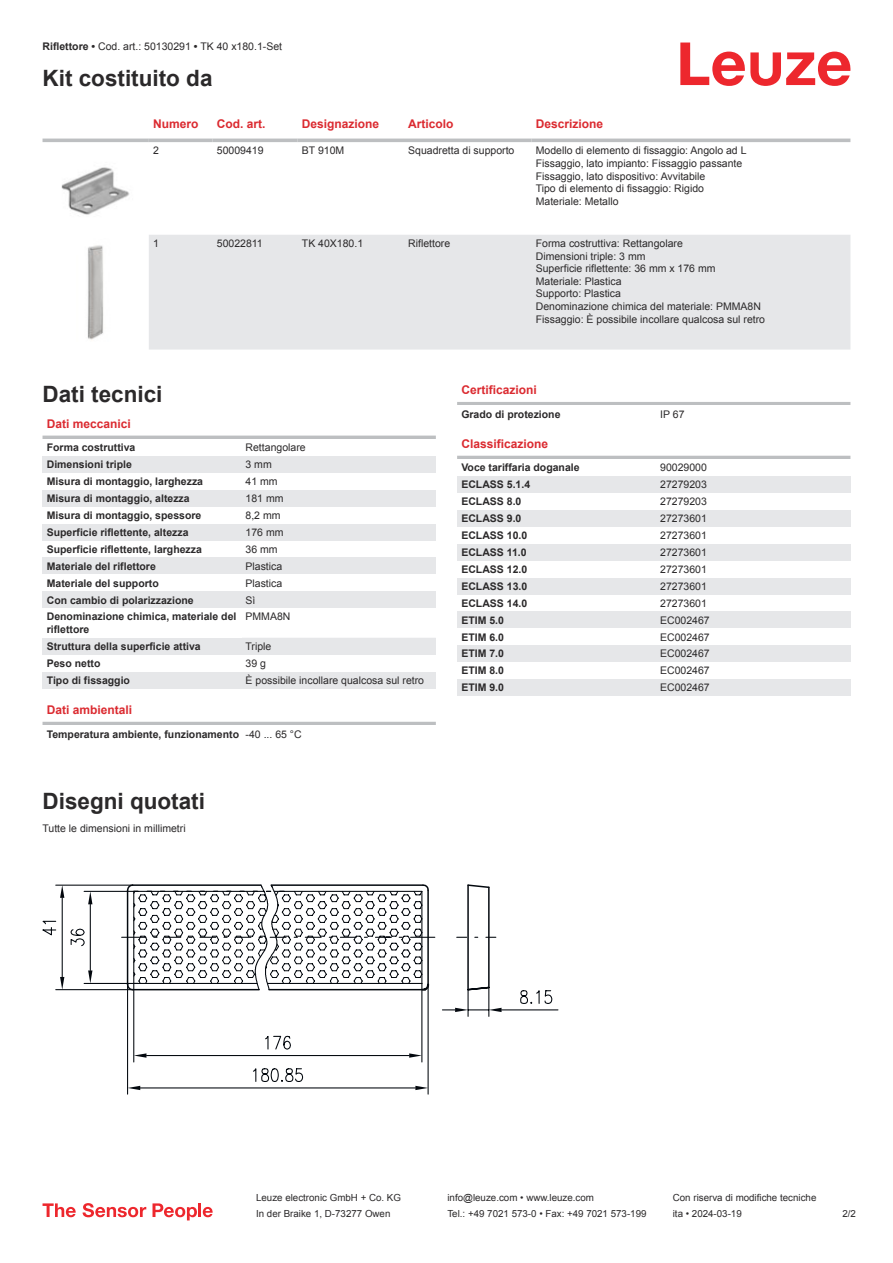
<style>
.page{position:relative;width:893px;height:1263px;background:#fff}
.page>*{position:absolute;margin:0;border:0;box-sizing:border-box;transform-origin:0 0}
.t1{font:700 22.5px "Arial";color:#2b292a}
.t2{font:700 12px "Arial";color:#db2a30}
.t3{font:10.5px/12.6px "Arial";color:#2b292a}
.t4{font:700 10.5px/12.6px "Arial";color:#2b292a}
.t5{font:9.75px "Arial";color:#2b292a}
.s1{font-weight:700}
.s2{font-weight:400}
</style>
<div class="page">
<svg style="left:680px;top:43px;width:170px;height:43px"></svg>
<svg style="left:43px;top:138px;width:807px;height:1px"></svg>
<div style="left:149px;top:235px;width:701px;height:115px;background:#e6e7e9"></div>
<hr style="left:43px;top:139px;width:106px;height:3px;background:#bdbfc1">
<hr style="left:149px;top:139px;width:64px;height:3px;background:#bdbfc1">
<hr style="left:213px;top:139px;width:85px;height:3px;background:#bdbfc1">
<hr style="left:298px;top:139px;width:106px;height:3px;background:#bdbfc1">
<hr style="left:404px;top:139px;width:128px;height:3px;background:#bdbfc1">
<hr style="left:532px;top:139px;width:318px;height:3px;background:#bdbfc1">
<img style="left:61px;top:167px;width:69px;height:48px">
<img style="left:87px;top:245px;width:17px;height:95px">
<hr style="left:43px;top:436px;width:393px;height:3px;background:#bdbfc1">
<div style="left:43px;top:456px;width:199px;height:17px;background:#e6e7e9"></div>
<div style="left:242px;top:456px;width:194px;height:17px;background:#e6e7e9"></div>
<div style="left:43px;top:490px;width:199px;height:17px;background:#e6e7e9"></div>
<div style="left:242px;top:490px;width:194px;height:17px;background:#e6e7e9"></div>
<div style="left:43px;top:524px;width:199px;height:17px;background:#e6e7e9"></div>
<div style="left:242px;top:524px;width:194px;height:17px;background:#e6e7e9"></div>
<div style="left:43px;top:557px;width:199px;height:17px;background:#e6e7e9"></div>
<div style="left:242px;top:557px;width:194px;height:17px;background:#e6e7e9"></div>
<div style="left:43px;top:591px;width:199px;height:17px;background:#e6e7e9"></div>
<div style="left:242px;top:591px;width:194px;height:17px;background:#e6e7e9"></div>
<div style="left:43px;top:638px;width:199px;height:17px;background:#e6e7e9"></div>
<div style="left:242px;top:638px;width:194px;height:17px;background:#e6e7e9"></div>
<div style="left:43px;top:671px;width:199px;height:17px;background:#e6e7e9"></div>
<div style="left:242px;top:671px;width:194px;height:17px;background:#e6e7e9"></div>
<hr style="left:43px;top:722px;width:393px;height:3px;background:#bdbfc1">
<hr style="left:457px;top:402px;width:393px;height:3px;background:#bdbfc1">
<hr style="left:457px;top:456px;width:393px;height:3px;background:#bdbfc1">
<div style="left:457px;top:476px;width:200px;height:17px;background:#e6e7e9"></div>
<div style="left:657px;top:476px;width:193px;height:17px;background:#e6e7e9"></div>
<div style="left:457px;top:510px;width:200px;height:17px;background:#e6e7e9"></div>
<div style="left:657px;top:510px;width:193px;height:17px;background:#e6e7e9"></div>
<div style="left:457px;top:544px;width:200px;height:17px;background:#e6e7e9"></div>
<div style="left:657px;top:544px;width:193px;height:17px;background:#e6e7e9"></div>
<div style="left:457px;top:578px;width:200px;height:16px;background:#e6e7e9"></div>
<div style="left:657px;top:578px;width:193px;height:16px;background:#e6e7e9"></div>
<div style="left:457px;top:611px;width:200px;height:17px;background:#e6e7e9"></div>
<div style="left:657px;top:611px;width:193px;height:17px;background:#e6e7e9"></div>
<div style="left:457px;top:645px;width:200px;height:17px;background:#e6e7e9"></div>
<div style="left:657px;top:645px;width:193px;height:17px;background:#e6e7e9"></div>
<div style="left:457px;top:679px;width:200px;height:17px;background:#e6e7e9"></div>
<div style="left:657px;top:679px;width:193px;height:17px;background:#e6e7e9"></div>
<svg style="left:43px;top:1203px;width:33px;height:14px"></svg>
<svg style="left:83px;top:1203px;width:63px;height:14px"></svg>
<svg style="left:153px;top:1203px;width:44px;height:17px"></svg>
<hr style="left:198px;top:1203px;width:3px;height:14px;background:#ed272d">
<svg style="left:203px;top:1207px;width:10px;height:10px"></svg>
<hr style="left:127px;top:984px;width:1px;height:110px;background:#03080e">
<hr style="left:428px;top:984px;width:1px;height:110px;background:#03080e">
<hr style="left:502px;top:1009px;width:56px;height:1px;background:#03080e">
<svg style="left:520px;top:990px;width:33px;height:14px"></svg>
<svg style="left:43px;top:884px;width:459px;height:206px"></svg>
<p class="t3" style="left:43px;top:41px;width:241px"><span class="s1">Riflettore •</span> Cod. art.: 50130291 <span class="s1">•</span> TK 40 x180.1-Set</p>
<h1 class="t1" style="left:43px;top:70px;width:172px">Kit costituito da</h1>
<p class="t2" style="left:153px;top:119px;width:47px">Numero</p>
<p class="t2" style="left:217px;top:119px;width:50px">Cod. art.</p>
<p class="t2" style="left:302px;top:119px;width:79px">Designazione</p>
<p class="t2" style="left:408px;top:119px;width:47px">Articolo</p>
<p class="t2" style="left:536px;top:119px;width:69px">Descrizione</p>
<p class="t3" style="left:153px;top:145px;width:7px">2</p>
<p class="t3" style="left:217px;top:145px;width:48px">50009419</p>
<p class="t3" style="left:302px;top:145px;width:44px">BT 910M</p>
<p class="t3" style="left:408px;top:145px;width:108px">Squadretta di supporto</p>
<p class="t3" style="left:536px;top:145px;width:212px">Modello di elemento di fissaggio: Angolo ad L Fissaggio, lato impianto: Fissaggio passante Fissaggio, lato dispositivo: Avvitabile<br>Tipo di elemento di fissaggio: Rigido Materiale: Metallo</p>
<p class="t3" style="left:153px;top:238px;width:7px">1</p>
<p class="t3" style="left:217px;top:238px;width:47px">50022811</p>
<p class="t3" style="left:302px;top:238px;width:63px">TK 40X180.1</p>
<p class="t3" style="left:408px;top:238px;width:44px">Riflettore</p>
<p class="t3" style="left:536px;top:238px;width:231px">Forma costruttiva: Rettangolare<br>Dimensioni triple: 3 mm<br>Superficie riflettente: 36 mm x 176 mm<br>Materiale: Plastica<br>Supporto: Plastica<br>Denominazione chimica del materiale: PMMA8N Fissaggio: È possibile incollare qualcosa sul retro</p>
<h1 class="t1" style="left:43px;top:385px;width:122px">Dati tecnici</h1>
<p class="t2" style="left:47px;top:419px;width:86px">Dati meccanici</p>
<p class="t4" style="left:47px;top:442px;width:90px">Forma costruttiva</p>
<p class="t3" style="left:246px;top:442px;width:62px">Rettangolare</p>
<p class="t4" style="left:47px;top:459px;width:87px">Dimensioni triple</p>
<p class="t3" style="left:246px;top:459px;width:28px">3 mm</p>
<p class="t4" style="left:47px;top:476px;width:158px">Misura di montaggio, larghezza</p>
<p class="t3" style="left:246px;top:476px;width:34px">41 mm</p>
<p class="t4" style="left:47px;top:493px;width:144px">Misura di montaggio, altezza</p>
<p class="t3" style="left:246px;top:493px;width:39px">181 mm</p>
<p class="t4" style="left:47px;top:510px;width:156px">Misura di montaggio, spessore</p>
<p class="t3" style="left:246px;top:510px;width:37px">8,2 mm</p>
<p class="t4" style="left:47px;top:527px;width:143px">Superficie riflettente, altezza</p>
<p class="t3" style="left:246px;top:527px;width:39px">176 mm</p>
<p class="t4" style="left:47px;top:544px;width:157px">Superficie riflettente, larghezza</p>
<p class="t3" style="left:246px;top:544px;width:34px">36 mm</p>
<p class="t4" style="left:47px;top:561px;width:111px">Materiale del riflettore</p>
<p class="t3" style="left:246px;top:561px;width:38px">Plastica</p>
<p class="t4" style="left:47px;top:578px;width:114px">Materiale del supporto</p>
<p class="t3" style="left:246px;top:578px;width:38px">Plastica</p>
<p class="t4" style="left:47px;top:594px;width:149px">Con cambio di polarizzazione</p>
<p class="t3" style="left:246px;top:594px;width:11px">Sì</p>
<p class="t4" style="left:47px;top:611px;width:191px">Denominazione chimica, materiale del riflettore</p>
<p class="t3" style="left:246px;top:611px;width:46px">PMMA8N</p>
<p class="t4" style="left:47px;top:641px;width:156px">Struttura della superficie attiva</p>
<p class="t3" style="left:246px;top:641px;width:27px">Triple</p>
<p class="t4" style="left:47px;top:658px;width:55px">Peso netto</p>
<p class="t3" style="left:246px;top:658px;width:22px">39 g</p>
<p class="t4" style="left:47px;top:675px;width:85px">Tipo di fissaggio</p>
<p class="t3" style="left:246px;top:675px;width:180px">È possibile incollare qualcosa sul retro</p>
<p class="t2" style="left:47px;top:705px;width:87px">Dati ambientali</p>
<p class="t4" style="left:47px;top:728px;width:256px">Temperatura ambiente, funzionamento <span class="s2">-40 ... 65 °C</span></p>
<h1 class="t1" style="left:43px;top:793px;width:164px">Disegni quotati</h1>
<p class="t3" style="left:43px;top:823px;width:145px">Tutte le dimensioni in millimetri</p>
<p class="t2" style="left:461px;top:385px;width:77px">Certificazioni</p>
<p class="t4" style="left:461px;top:409px;width:101px">Grado di protezione</p>
<p class="t3" style="left:660px;top:409px;width:26px">IP 67</p>
<p class="t2" style="left:461px;top:439px;width:88px">Classificazione</p>
<p class="t4" style="left:461px;top:462px;width:120px">Voce tariffaria doganale</p>
<p class="t3" style="left:660px;top:462px;width:48px">90029000</p>
<p class="t4" style="left:461px;top:479px;width:70px">ECLASS 5.1.4</p>
<p class="t3" style="left:660px;top:479px;width:48px">27279203</p>
<p class="t4" style="left:461px;top:496px;width:62px">ECLASS 8.0</p>
<p class="t3" style="left:660px;top:496px;width:48px">27279203</p>
<p class="t4" style="left:461px;top:513px;width:62px">ECLASS 9.0</p>
<p class="t3" style="left:660px;top:513px;width:48px">27273601</p>
<p class="t4" style="left:461px;top:530px;width:67px">ECLASS 10.0</p>
<p class="t3" style="left:660px;top:530px;width:48px">27273601</p>
<p class="t4" style="left:461px;top:547px;width:67px">ECLASS 11.0</p>
<p class="t3" style="left:660px;top:547px;width:48px">27273601</p>
<p class="t4" style="left:461px;top:564px;width:67px">ECLASS 12.0</p>
<p class="t3" style="left:660px;top:564px;width:48px">27273601</p>
<p class="t4" style="left:461px;top:581px;width:67px">ECLASS 13.0</p>
<p class="t3" style="left:660px;top:581px;width:48px">27273601</p>
<p class="t4" style="left:461px;top:598px;width:67px">ECLASS 14.0</p>
<p class="t3" style="left:660px;top:598px;width:48px">27273601</p>
<p class="t4" style="left:461px;top:615px;width:44px">ETIM 5.0</p>
<p class="t3" style="left:660px;top:615px;width:51px">EC002467</p>
<p class="t4" style="left:461px;top:631px;width:44px">ETIM 6.0</p>
<p class="t3" style="left:660px;top:631px;width:51px">EC002467</p>
<p class="t4" style="left:461px;top:648px;width:44px">ETIM 7.0</p>
<p class="t3" style="left:660px;top:648px;width:51px">EC002467</p>
<p class="t4" style="left:461px;top:665px;width:44px">ETIM 8.0</p>
<p class="t3" style="left:660px;top:665px;width:51px">EC002467</p>
<p class="t4" style="left:461px;top:682px;width:44px">ETIM 9.0</p>
<p class="t3" style="left:660px;top:682px;width:51px">EC002467</p>
<p class="t5" style="left:256px;top:1194px;width:146px">Leuze electronic GmbH + Co. KG</p>
<p class="t5" style="left:447px;top:1194px;width:148px">info@leuze.com • www.leuze.com</p>
<p class="t5" style="left:673px;top:1194px;width:145px">Con riserva di modifiche tecniche</p>
<p class="t5" style="left:256px;top:1210px;width:136px">In der Braike 1, D-73277 Owen</p>
<p class="t5" style="left:447px;top:1210px;width:201px">Tel.: +49 7021 573-0 • Fax: +49 7021 573-199</p>
<p class="t5" style="left:673px;top:1210px;width:70px">ita • 2024-03-19</p>
<p class="t5" style="left:842px;top:1210px;width:15px">2 /2</p>
</div>
